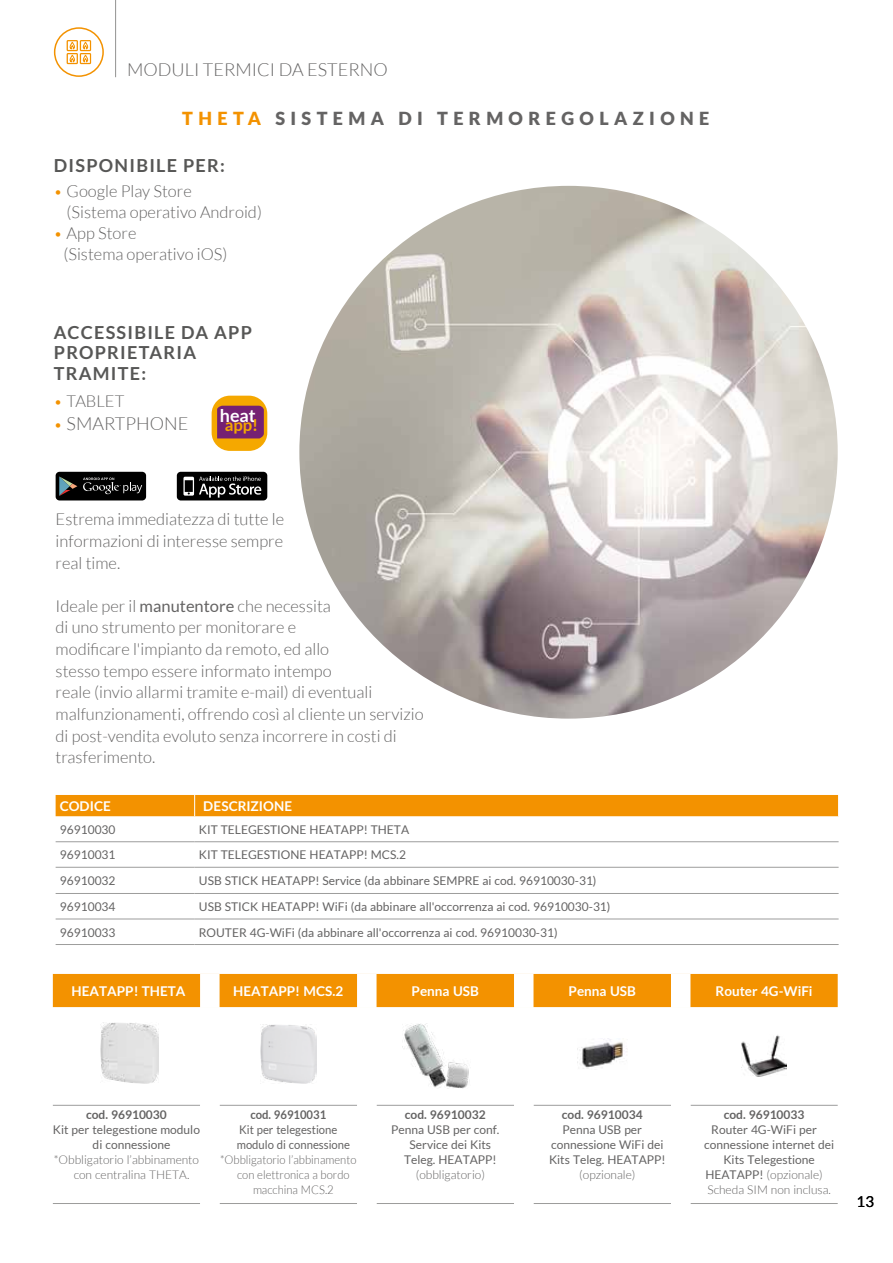
<style>
.page{position:relative;width:893px;height:1263px;background:#fff}
.page>*{position:absolute;margin:0;border:0;box-sizing:border-box;transform-origin:0 0}
.t1{font:700 18px/19.5px "Lato";letter-spacing:.07em;color:#575756}
.t2{font:300 18px "Lato";color:#646363}
.t3{font:900 18px "Lato";letter-spacing:.3em;color:#646363}
.t4{font:700 17.7px "Lato";color:#fff}
.t5{font:300 16.5px/21.6px "Lato";color:#646363}
.t6{font:700 16.5px "Lato";color:#f5a800}
.t7{font:15px "Lato";color:#000}
.t8{font:700 13.5px "Lato";color:#fff}
.t9{font:12px/15px "Lato";color:#646363}
.t10{font:300 12px/15px "Lato";color:#646363}
.t11{font:300 12px "Lato";color:#646363;scale:.94 1}
.t12{font:700 12px "Lato";color:#646363}
.t13{font:12px/15px "Lato";color:#646363;scale:.94 1}
.t14{font:700 12px "Lato";color:#646363;scale:.94 1}
.s1{color:#f39200}
.s2{font-size:15px;color:#f39200}
.s3{font-weight:400}
</style>
<div class="page">
<hr style="left:115px;top:0;width:1px;height:77px;background:#9d9d9c">
<div style="left:54px;top:27px;width:50px;height:50px;border:2px solid #f39200;border-radius:50%"></div>
<svg style="left:67px;top:40px;width:24px;height:24px"></svg>
<hr style="left:56px;top:841px;width:139px;height:1px;background:#9d9d9c">
<hr style="left:56px;top:867px;width:139px;height:1px;background:#9d9d9c">
<hr style="left:56px;top:893px;width:139px;height:1px;background:#9d9d9c">
<hr style="left:56px;top:919px;width:139px;height:1px;background:#9d9d9c">
<hr style="left:56px;top:944px;width:139px;height:1px;background:#9d9d9c">
<hr style="left:195px;top:841px;width:644px;height:1px;background:#9d9d9c">
<hr style="left:195px;top:867px;width:644px;height:1px;background:#9d9d9c">
<hr style="left:195px;top:893px;width:644px;height:1px;background:#9d9d9c">
<hr style="left:195px;top:919px;width:644px;height:1px;background:#9d9d9c">
<hr style="left:195px;top:944px;width:644px;height:1px;background:#9d9d9c">
<div style="left:56px;top:795px;width:783px;height:21px;background:#f39200"></div>
<img style="left:299px;top:186px;width:539px;height:533px">
<div style="left:56px;top:472px;width:90px;height:28px;background:#000;border-radius:4px"></div>
<svg style="left:83px;top:478px;width:59px;height:16px"></svg>
<svg style="left:59px;top:476px;width:18px;height:20px"></svg>
<div style="left:177px;top:472px;width:90px;height:28px;background:#000;border-radius:4px"></div>
<svg style="left:183px;top:476px;width:78px;height:22px"></svg>
<div style="left:212px;top:396px;width:55px;height:55px;background:#f5a800;border-radius:18px"></div>
<div style="left:217px;top:406px;width:47px;height:32px;background:#752173"></div>
<div style="left:53px;top:974px;width:785px;height:33px;background:#f39200"></div>
<hr style="left:53px;top:1105px;width:147px;height:1px;background:#9d9d9c">
<hr style="left:220px;top:1105px;width:137px;height:1px;background:#9d9d9c">
<hr style="left:377px;top:1105px;width:137px;height:1px;background:#9d9d9c">
<hr style="left:533px;top:1105px;width:138px;height:1px;background:#9d9d9c">
<hr style="left:690px;top:1105px;width:148px;height:1px;background:#9d9d9c">
<hr style="left:53px;top:1203px;width:147px;height:1px;background:#9d9d9c">
<hr style="left:220px;top:1203px;width:137px;height:1px;background:#9d9d9c">
<hr style="left:377px;top:1203px;width:137px;height:1px;background:#9d9d9c">
<hr style="left:533px;top:1203px;width:138px;height:1px;background:#9d9d9c">
<hr style="left:690px;top:1203px;width:148px;height:1px;background:#9d9d9c">
<div style="left:200px;top:974px;width:20px;height:33px;background:#fff"></div>
<div style="left:357px;top:974px;width:20px;height:33px;background:#fff"></div>
<div style="left:514px;top:974px;width:19px;height:33px;background:#fff"></div>
<div style="left:671px;top:974px;width:19px;height:33px;background:#fff"></div>
<img style="left:101px;top:1022px;width:58px;height:61px">
<img style="left:260px;top:1024px;width:56px;height:59px">
<img style="left:402px;top:1024px;width:67px;height:64px">
<img style="left:577px;top:1038px;width:50px;height:31px">
<img style="left:741px;top:1035px;width:46px;height:42px">
<h1 class="t2" style="left:127px;top:60px;width:262px">MODULI TERMICI DA ESTERNO</h1>
<h1 class="t3" style="left:182px;top:108px;width:529px"><span class="s1">THETA</span> SISTEMA DI TERMOREGOLAZIONE</h1>
<h1 class="t1" style="left:54px;top:155px;width:173px">DISPONIBILE PER:</h1>
<h3 class="t5" style="left:67px;top:181px;width:197px;line-height:21px;text-indent:-13px"><span class="s2">•</span> Google Play Store<br>(Sistema operativo Android)</h3>
<h3 class="t5" style="left:63px;top:223px;width:166px;line-height:21px;text-indent:-10px"><span class="s2">•</span> App Store<br>(Sistema operativo iOS)</h3>
<h1 class="t1" style="left:54px;top:323px;width:200px">ACCESSIBILE DA APP<br>PROPRIETARIA</h1>
<h1 class="t1" style="left:54px;top:364px;width:94px">TRAMITE:</h1>
<h3 class="t5" style="left:54px;top:391px;width:72px"><span class="s2">•</span> TABLET</h3>
<h1 class="t2" style="left:54px;top:414px;width:136px"><span class="s2">•</span> SMARTPHONE</h1>
<h2 class="t4" style="left:220px;top:406px;width:37px">heat</h2>
<h3 class="t6" style="left:225px;top:415px;width:35px">app!</h3>
<h3 class="t5" style="left:56px;top:509px;width:230px;text-align:justify">Estrema immediatezza di tutte le informazioni di interesse sempre real time.</h3>
<p class="t5" style="left:56px;top:595px;width:369px">Ideale per il <span class="s3">manutentore</span> che necessita<br>di uno strumento per monitorare e<br>modificare l'impianto da remoto, ed allo<br>stesso tempo essere informato intempo<br>reale (invio allarmi tramite e-mail) di eventuali malfunzionamenti, offrendo così al cliente un servizio di post-vendita evoluto senza incorrere in costi di trasferimento.</p>
<p class="t8" style="left:60px;top:798px;width:52px">CODICE</p>
<p class="t8" style="left:203px;top:798px;width:90px">DESCRIZIONE</p>
<p class="t9" style="left:60px;top:822px;width:57px">96910030</p>
<p class="t9" style="left:199px;top:822px;width:212px">KIT TELEGESTIONE HEATAPP! THETA</p>
<p class="t9" style="left:60px;top:847px;width:57px">96910031</p>
<p class="t9" style="left:199px;top:847px;width:209px">KIT TELEGESTIONE HEATAPP! MCS.2</p>
<p class="t9" style="left:60px;top:873px;width:57px">96910032</p>
<p class="t9" style="left:199px;top:873px;width:399px">USB STICK HEATAPP! Service (da abbinare SEMPRE ai cod. 96910030-31)</p>
<p class="t9" style="left:60px;top:899px;width:57px">96910034</p>
<p class="t9" style="left:199px;top:899px;width:413px">USB STICK HEATAPP! WiFi (da abbinare all'occorrenza ai cod. 96910030-31)</p>
<p class="t9" style="left:60px;top:925px;width:57px">96910033</p>
<p class="t9" style="left:199px;top:925px;width:360px">ROUTER 4G-WiFi (da abbinare all'occorrenza ai cod. 96910030-31)</p>
<p class="t8" style="left:72px;top:983px;width:115px">HEATAPP! THETA</p>
<p class="t8" style="left:233px;top:983px;width:111px">HEATAPP! MCS.2</p>
<p class="t8" style="left:412px;top:983px;width:69px">Penna USB</p>
<p class="t8" style="left:569px;top:983px;width:69px">Penna USB</p>
<p class="t8" style="left:716px;top:983px;width:98px">Router 4G-WiFi</p>
<p class="t12" style="left:86px;top:1108px;width:82px">cod. 96910030</p>
<p class="t9" style="left:93px;top:1122px;width:109px;text-indent:-40px">Kit per telegestione modulo di connessione</p>
<p class="t10" style="left:74px;top:1152px;width:127px;text-indent:-20px">*Obbligatorio l’abbinamento con centralina THETA.</p>
<p class="t14" style="left:250px;top:1108px;width:82px">cod. 96910031</p>
<p class="t13" style="left:237px;top:1122px;width:122px">Kit per telegestione modulo di connessione</p>
<p class="t11" style="left:220px;top:1153px;width:147px">*Obbligatorio l’abbinamento</p>
<p class="t11" style="left:237px;top:1168px;width:121px">con elettronica a bordo</p>
<p class="t11" style="left:253px;top:1183px;width:87px">macchina MCS.2</p>
<p class="t12" style="left:405px;top:1108px;width:82px">cod. 96910032</p>
<p class="t9" style="left:391px;top:1122px;width:110px">Penna USB per conf.</p>
<p class="t9" style="left:410px;top:1137px;width:83px">Service dei Kits</p>
<p class="t9" style="left:404px;top:1152px;width:94px">Teleg. HEATAPP!</p>
<p class="t10" style="left:416px;top:1167px;width:71px">(obbligatorio)</p>
<p class="t12" style="left:562px;top:1108px;width:82px">cod. 96910034</p>
<p class="t9" style="left:549px;top:1122px;width:118px;text-indent:13px">Penna USB per connessione WiFi dei<br>Kits Teleg. HEATAPP!</p>
<p class="t10" style="left:579px;top:1167px;width:58px">(opzionale)</p>
<p class="t12" style="left:724px;top:1108px;width:82px">cod. 96910033</p>
<p class="t9" style="left:711px;top:1122px;width:107px">Router 4G-WiFi per</p>
<p class="t9" style="left:704px;top:1137px;width:131px">connessione internet dei</p>
<p class="t9" style="left:723px;top:1152px;width:93px">Kits Telegestione</p>
<p class="t10" style="left:705px;top:1167px;width:119px"><span class="s3">HEATAPP!</span> (opzionale)</p>
<p class="t10" style="left:707px;top:1182px;width:125px">Scheda SIM non inclusa.</p>
<p class="t7" style="left:857px;top:1193px;width:19px">13</p>
</div>
